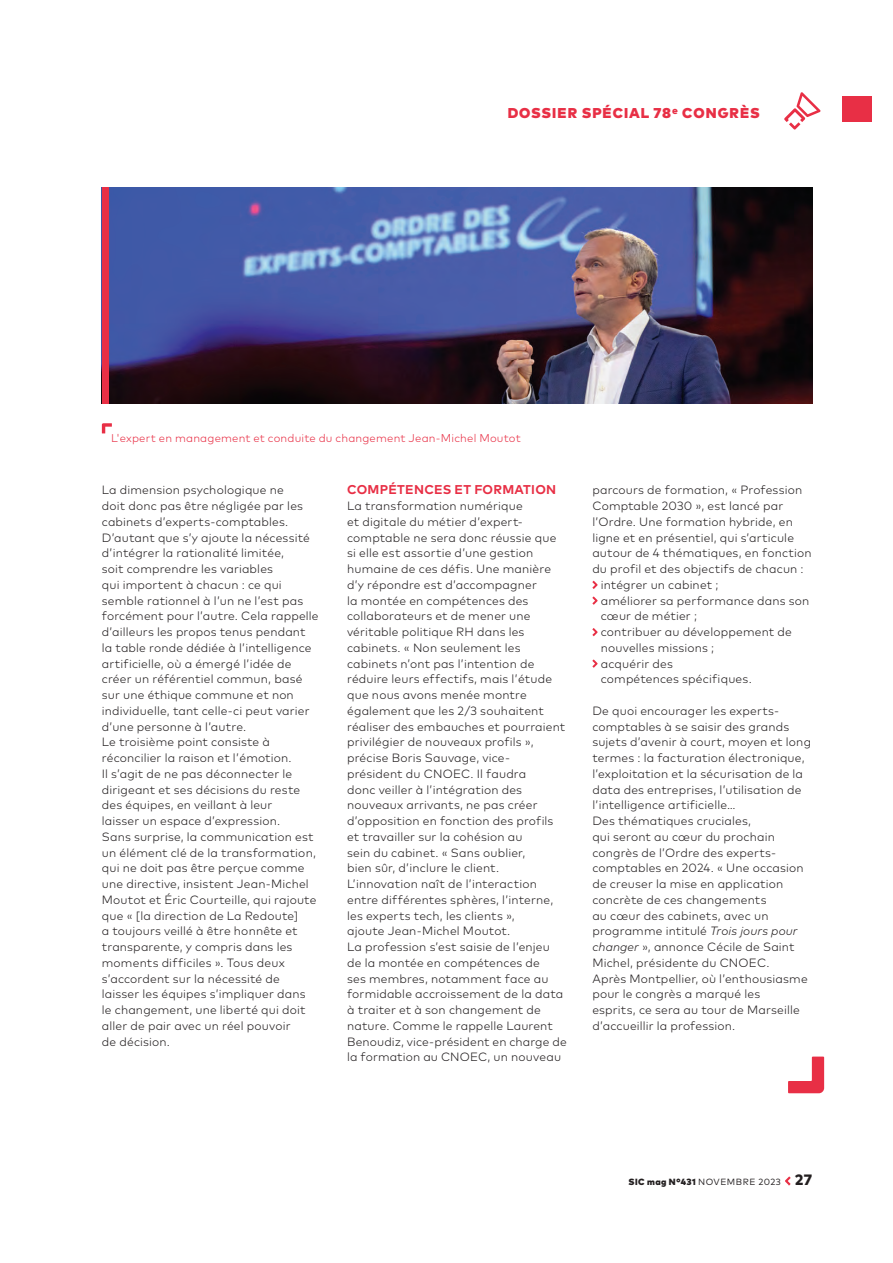
<style>
.page{position:relative;width:893px;height:1263px;background:#fff}
.page>*{position:absolute;margin:0;border:0;box-sizing:border-box;transform-origin:0 0}
.t1{font:900 14.25px "Mark Pro";letter-spacing:.065em;color:#e82f45}
.t2{font:700 12.75px "Mark Pro";letter-spacing:.02em;color:#e82f45}
.t3{font:300 12px/15.8px "Mark Pro";letter-spacing:.015em;color:#231f20}
.t4{font:300 11.25px "Mark Pro";letter-spacing:.02em;color:#e82f45}
.t5{font:9px "Mark Pro";letter-spacing:.06em;color:#231f20}
.s1{font-style:italic}
.s2{font-weight:900}
.s3{font-weight:800;font-size:15px}
</style>
<div class="page">
<svg style="left:785px;top:1176px;width:6px;height:9px"></svg>
<svg style="left:784px;top:92px;width:36px;height:38px"></svg>
<div style="left:842px;top:97px;width:29px;height:25px;background:#e82f45"></div>
<svg style="left:592px;top:581px;width:6px;height:8px"></svg>
<svg style="left:592px;top:596px;width:6px;height:9px"></svg>
<svg style="left:592px;top:628px;width:6px;height:8px"></svg>
<svg style="left:592px;top:659px;width:6px;height:9px"></svg>
<img style="left:108px;top:187px;width:704px;height:217px">
<div style="left:102px;top:187px;width:6px;height:217px;background:#e82f45"></div>
<svg style="left:788px;top:1057px;width:36px;height:36px"></svg>
<svg style="left:102px;top:423px;width:10px;height:10px"></svg>
<p class="t1" style="left:508px;top:105px;width:254px">DOSSIER SPÉCIAL 78e CONGRÈS</p>
<p class="t4" style="left:111px;top:433px;width:411px">L'expert en management et conduite du changement Jean-Michel Moutot</p>
<p class="t3" style="left:102px;top:483px;width:218px">La dimension psychologique ne<br>doit donc pas être négligée par les cabinets d’experts-comptables.<br>D’autant que s’y ajoute la nécessité d’intégrer la rationalité limitée,<br>soit comprendre les variables<br>qui importent à chacun : ce qui semble rationnel à l’un ne l’est pas forcément pour l’autre. Cela rappelle d’ailleurs les propos tenus pendant la table ronde dédiée à l’intelligence artificielle, où a émergé l’idée de créer un référentiel commun, basé sur une éthique commune et non individuelle, tant celle-ci peut varier d’une personne à l’autre.<br>Le troisième point consiste à réconcilier la raison et l’émotion.<br>Il s’agit de ne pas déconnecter le dirigeant et ses décisions du reste des équipes, en veillant à leur<br>laisser un espace d’expression.<br>Sans surprise, la communication est un élément clé de la transformation, qui ne doit pas être perçue comme une directive, insistent Jean-Michel Moutot et Éric Courteille, qui rajoute que « [la direction de La Redoute]<br>a toujours veillé à être honnête et transparente, y compris dans les moments difficiles ». Tous deux s’accordent sur la nécessité de laisser les équipes s’impliquer dans<br>le changement, une liberté qui doit aller de pair avec un réel pouvoir<br>de décision.</p>
<p class="t2" style="left:347px;top:485px;width:211px">COMPÉTENCES ET FORMATION</p>
<p class="t3" style="left:347px;top:499px;width:221px">La transformation numérique<br>et digitale du métier d’expert&shy;comptable ne sera donc réussie que si elle est assortie d’une gestion humaine de ces défis. Une manière d’y répondre est d’accompagner<br>la montée en compétences des collaborateurs et de mener une véritable politique RH dans les cabinets. « Non seulement les cabinets n’ont pas l’intention de réduire leurs effectifs, mais l’étude que nous avons menée montre également que les 2/3 souhaitent réaliser des embauches et pourraient privilégier de nouveaux profils », précise Boris Sauvage, vice&shy;président du CNOEC. Il faudra<br>donc veiller à l’intégration des nouveaux arrivants, ne pas créer d’opposition en fonction des profils et travailler sur la cohésion au<br>sein du cabinet. « Sans oublier,<br>bien sûr, d’inclure le client.<br>L’innovation naît de l’interaction entre différentes sphères, l’interne, les experts tech, les clients »,<br>ajoute Jean-Michel Moutot.<br>La profession s’est saisie de l’enjeu de la montée en compétences de<br>ses membres, notamment face au formidable accroissement de la data à traiter et à son changement de nature. Comme le rappelle Laurent<br>Benoudiz, vice-président en charge de la formation au CNOEC, un nouveau</p>
<p class="t3" style="left:592px;top:483px;width:211px">parcours de formation, « Profession</p>
<p class="t3" style="left:592px;top:499px;width:193px">Comptable 2030 », est lancé par</p>
<p class="t3" style="left:592px;top:514px;width:202px">l’Ordre. Une formation hybride, en</p>
<p class="t3" style="left:592px;top:530px;width:203px">ligne et en présentiel, qui s’articule</p>
<p class="t3" style="left:592px;top:546px;width:221px">autour de 4 thématiques, en fonction</p>
<p class="t3" style="left:592px;top:562px;width:213px">du profil et des objectifs de chacun :</p>
<p class="t3" style="left:601px;top:578px;width:119px">intégrer un cabinet ;</p>
<p class="t3" style="left:601px;top:593px;width:210px">améliorer sa performance dans son</p>
<p class="t3" style="left:601px;top:609px;width:98px">cœur de métier ;</p>
<p class="t3" style="left:601px;top:625px;width:193px">contribuer au développement de</p>
<p class="t3" style="left:601px;top:641px;width:115px">nouvelles missions ;</p>
<p class="t3" style="left:601px;top:656px;width:74px">acquérir des</p>
<p class="t3" style="left:601px;top:672px;width:152px">compétences spécifiques.</p>
<p class="t3" style="left:592px;top:704px;width:220px">De quoi encourager les experts&shy;comptables à se saisir des grands sujets d’avenir à court, moyen et long termes : la facturation électronique, l’exploitation et la sécurisation de la data des entreprises, l’utilisation de l’intelligence artificielle…<br>Des thématiques cruciales,<br>qui seront au cœur du prochain congrès de l’Ordre des experts&shy;comptables en 2024. « Une occasion de creuser la mise en application concrète de ces changements<br>au cœur des cabinets, avec un programme intitulé <span class="s1">Trois jours pour changer</span> », annonce Cécile de Saint Michel, présidente du CNOEC.<br>Après Montpellier, où l’enthousiasme pour le congrès a marqué les<br>esprits, ce sera au tour de Marseille d’accueillir la profession.</p>
<p class="t5" style="left:628px;top:1176px;width:185px"><span class="s2">SIC mag N°431</span> NOVEMBRE 2023 <span class="s3">27</span></p>
</div>
